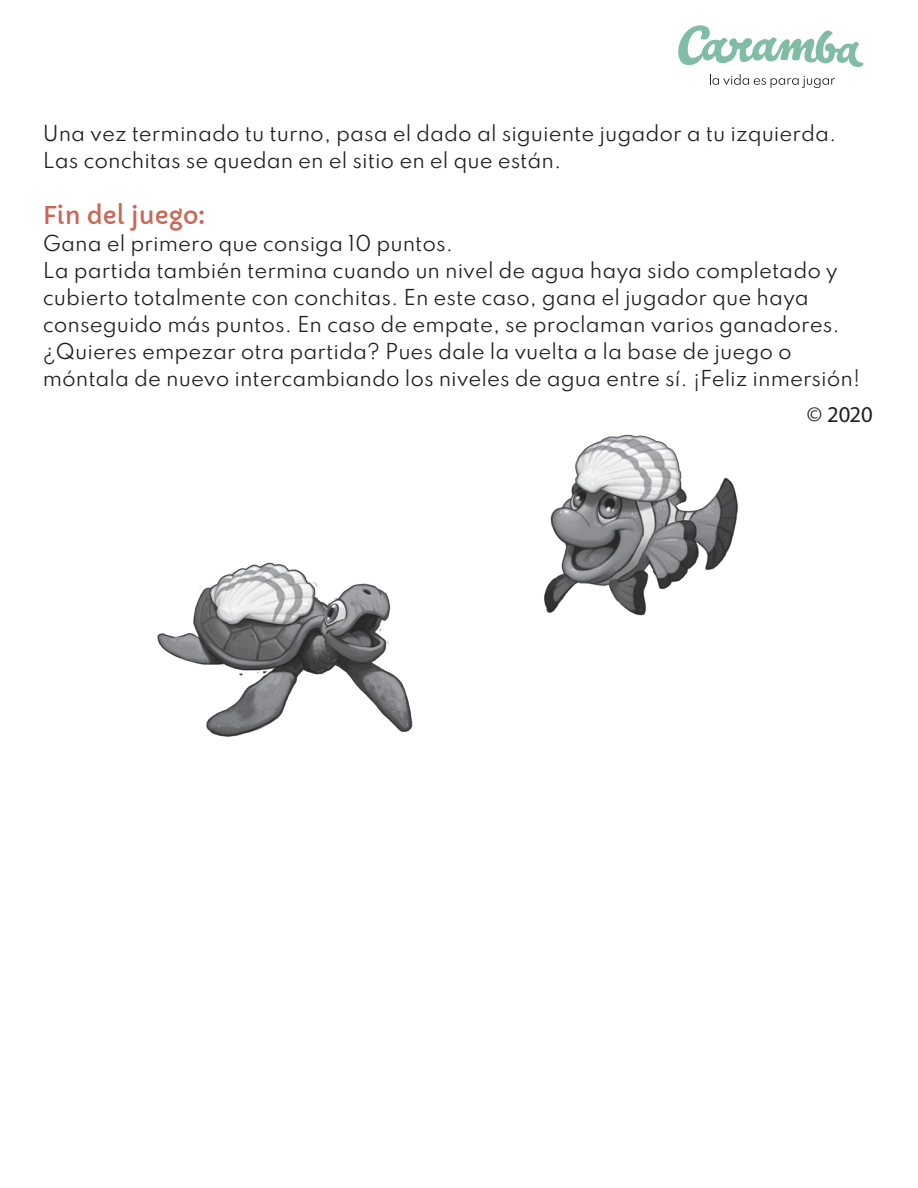
<style>
.page{position:relative;width:918px;height:1188px;background:#fff}
.page>*{position:absolute;margin:0;border:0;box-sizing:border-box;transform-origin:0 0}
.t1{font:24px "Capriola";color:#ca6855}
.t2{font:22.65px "Myriad Pro";color:#231f20}
.t3{font:100 19.5px/27px "Spartan";color:#231f20}
</style>
<div class="page">
<svg style="left:678px;top:25px;width:186px;height:42px"></svg>
<svg style="left:710px;top:74px;width:125px;height:14px"></svg>
<img style="left:544px;top:434px;width:195px;height:182px">
<img style="left:157px;top:562px;width:256px;height:175px">
<p class="t3" style="left:43px;top:119px;width:795px">Una vez terminado tu turno, pasa el dado al siguiente jugador a tu izquierda.<br>Las conchitas se quedan en el sitio en el que están.</p>
<p class="t1" style="left:43px;top:200px;width:163px">Fin del juego:</p>
<p class="t3" style="left:43px;top:229px;width:819px">Gana el primero que consiga 10 puntos.<br>La partida también termina cuando un nivel de agua haya sido completado y cubierto totalmente con conchitas. En este caso, gana el jugador que haya conseguido más puntos. En caso de empate, se proclaman varios ganadores. ¿Quieres empezar otra partida? Pues dale la vuelta a la base de juego o móntala de nuevo intercambiando los niveles de agua entre sí. ¡Feliz inmersión!</p>
<p class="t2" style="left:807px;top:400px;width:67px">© 2020</p>
</div>
